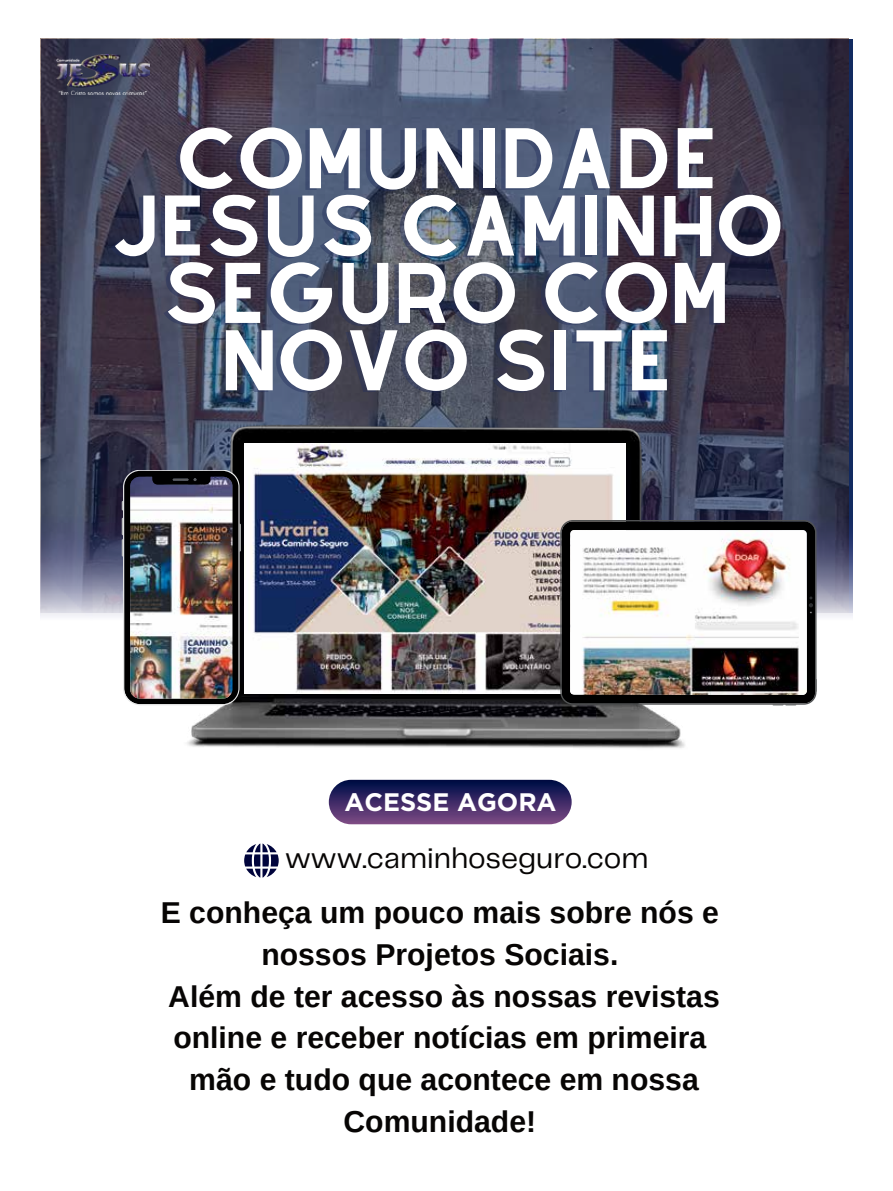
<style>
.page{position:relative;width:893px;height:1191px;background:#fff}
.page>*{position:absolute;margin:0;border:0;box-sizing:border-box;transform-origin:0 0}
.t1{font:75px/67.3px "Alyssum Sans";color:#fff;text-align:center}
.t2{font:700 30.15px/41.7px "Arimo";color:#070504;text-align:center}
.t3{font:29.4px "Telegraf";color:#070504}
.t4{font:700 25.35px "Gotham";color:#fff}
</style>
<div class="page">
<img style="left:41px;top:39px;width:808px;height:478px">
<svg style="left:41px;top:517px;width:811px;height:103px;background:#737690"></svg>
<img style="left:181px;top:425px;width:507px;height:323px">
<img style="left:122px;top:469px;width:119px;height:236px">
<img style="left:244px;top:444px;width:381px;height:249px">
<svg style="left:560px;top:520px;width:256px;height:184px;background:#0f0f0f"></svg>
<img style="left:570px;top:530px;width:237px;height:165px">
<svg style="left:809px;top:596px;width:4px;height:17px"></svg>
<svg style="left:773px;top:704px;width:23px;height:1px"></svg>
<svg style="left:816px;top:679px;width:1px;height:12px"></svg>
<svg style="left:244px;top:843px;width:35px;height:34px"></svg>
<img style="left:329px;top:780px;width:243px;height:44px;border-radius:22px">
<img style="left:55px;top:54px;width:94px;height:40px">
<h1 class="t1" style="left:110px;top:125px;width:675px">COMUNIDADE<br>JESUS CAMINHO<br>SEGURO COM<br>NOVO SITE</h1>
<p class="t4" style="left:345px;top:785px;width:214px">ACESSE AGORA</p>
<p class="t3" style="left:285px;top:838px;width:365px">www.caminhoseguro.com</p>
<p class="t2" style="left:161px;top:892px;width:560px">E conheça um pouco mais sobre nós e nossos Projetos Sociais.<br>Além de ter acesso às nossas revistas online e receber notícias em primeira mão e tudo que acontece em nossa<br>Comunidade!</p>
</div>
